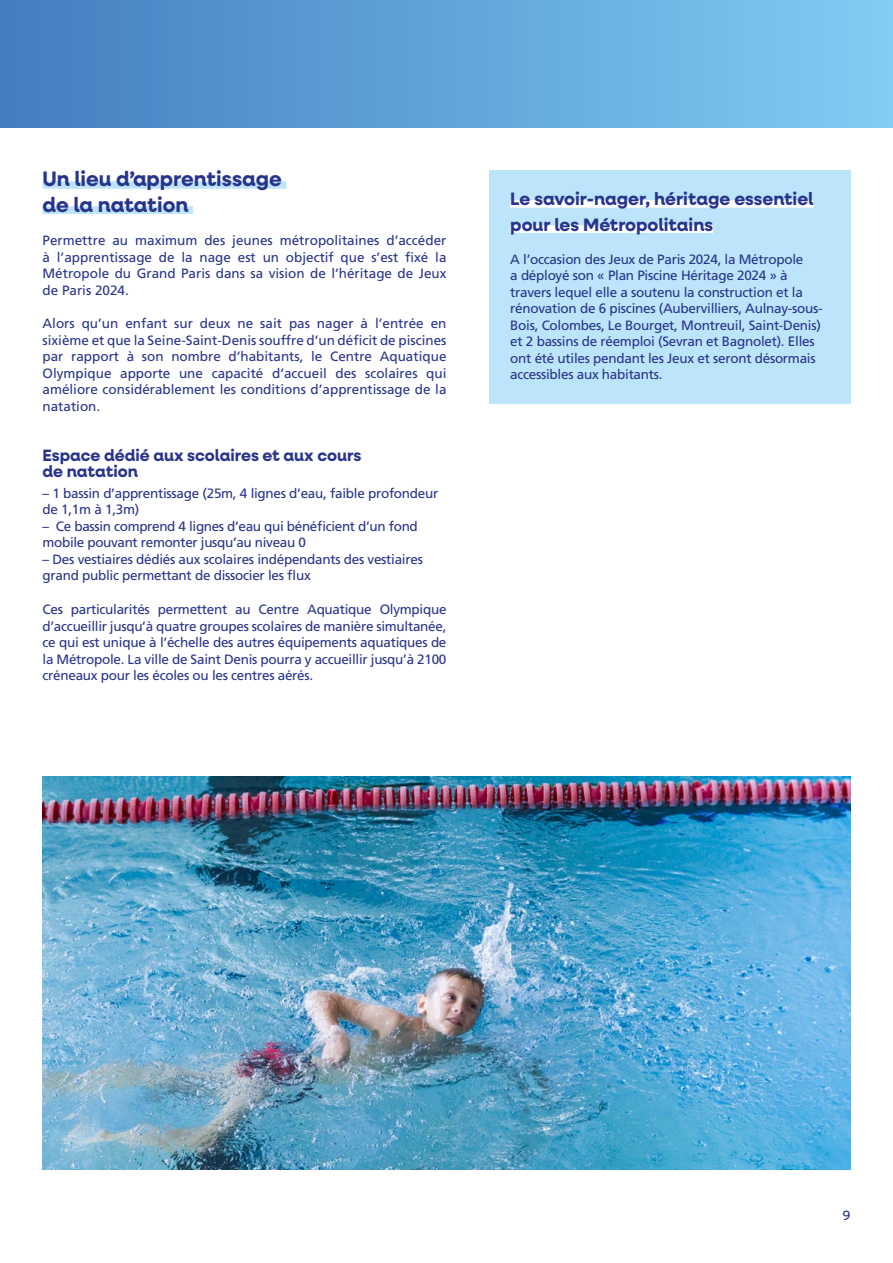
<style>
.page{position:relative;width:893px;height:1263px;background:#fff}
.page>*{position:absolute;margin:0;border:0;box-sizing:border-box;transform-origin:0 0}
.t1{font:700 21px/25.2px "Neulis Neue";color:#28348b}
.t2{font:700 18px/25.2px "Neulis Neue";color:#28348b}
.t3{font:700 16.5px/16.5px "Neulis Neue";color:#28348b}
.t4{font:13.5px/16.5px "Frutiger LT Pro";letter-spacing:-.02em;color:#28348b}
.t5{font:13.5px "Neulis Neue";color:#28348b}
</style>
<div class="page">
<div style="left:43px;top:181px;width:243px;height:8px;background:#bce4fa"></div>
<div style="left:43px;top:206px;width:150px;height:8px;background:#bce4fa"></div>
<img style="left:43px;top:776px;width:807px;height:393px">
<div style="left:489px;top:170px;width:361px;height:234px;background:#bce4fa"></div>
<div style="left:510px;top:200px;width:303px;height:8px;background:#fff"></div>
<div style="left:510px;top:225px;width:203px;height:8px;background:#fff"></div>
<div style="left:0;top:0;width:893px;height:128px;background:linear-gradient(to right,#447dc0,#7fcdf4)"></div>
<h1 class="t1" style="left:43px;top:166px;width:241px">Un lieu d’apprentissage de la natation</h1>
<p class="t4" style="left:43px;top:232px;width:405px;text-align:justify">Permettre au maximum des jeunes métropolitaines d’accéder à l’apprentissage de la nage est un objectif que s’est fixé la Métropole du Grand Paris dans sa vision de l’héritage de Jeux de Paris 2024.</p>
<p class="t4" style="left:43px;top:315px;width:405px;text-align:justify">Alors qu’un enfant sur deux ne sait pas nager à l’entrée en sixième et que la Seine-Saint-Denis souffre d’un déficit de piscines par rapport à son nombre d’habitants, le Centre Aquatique Olympique apporte une capacité d’accueil des scolaires qui améliore considérablement les conditions d’apprentissage de la natation.</p>
<p class="t3" style="left:43px;top:446px;width:320px">Espace dédié aux scolaires et aux cours de natation</p>
<p class="t4" style="left:43px;top:485px;width:397px">– 1 bassin d’apprentissage (25m, 4 lignes d’eau, faible profondeur de 1,1m à 1,3m)</p>
<p class="t4" style="left:43px;top:518px;width:377px">– Ce bassin comprend 4 lignes d’eau qui bénéficient d’un fond mobile pouvant remonter jusqu’au niveau 0</p>
<p class="t4" style="left:43px;top:551px;width:382px">– Des vestiaires dédiés aux scolaires indépendants des vestiaires grand public permettant de dissocier les flux</p>
<p class="t4" style="left:43px;top:601px;width:405px;text-align:justify">Ces particularités permettent au Centre Aquatique Olympique d’accueillir jusqu’à quatre groupes scolaires de manière simultanée, ce qui est unique à l’échelle des autres équipements aquatiques de la Métropole. La ville de Saint Denis pourra y accueillir jusqu’à 2100 créneaux pour les écoles ou les centres aérés.</p>
<h2 class="t2" style="left:510px;top:186px;width:305px">Le savoir-nager, héritage essentiel pour les Métropolitains</h2>
<p class="t4" style="left:510px;top:251px;width:314px">A l’occasion des Jeux de Paris 2024, la Métropole<br>a déployé son « Plan Piscine Héritage 2024 » à travers lequel elle a soutenu la construction et la rénovation de 6 piscines (Aubervilliers, Aulnay-sous-Bois, Colombes, Le Bourget, Montreuil, Saint-Denis) et 2 bassins de réemploi (Sevran et Bagnolet). Elles ont été utiles pendant les Jeux et seront désormais accessibles aux habitants.</p>
<p class="t5" style="left:843px;top:1206px;width:9px">9</p>
</div>
